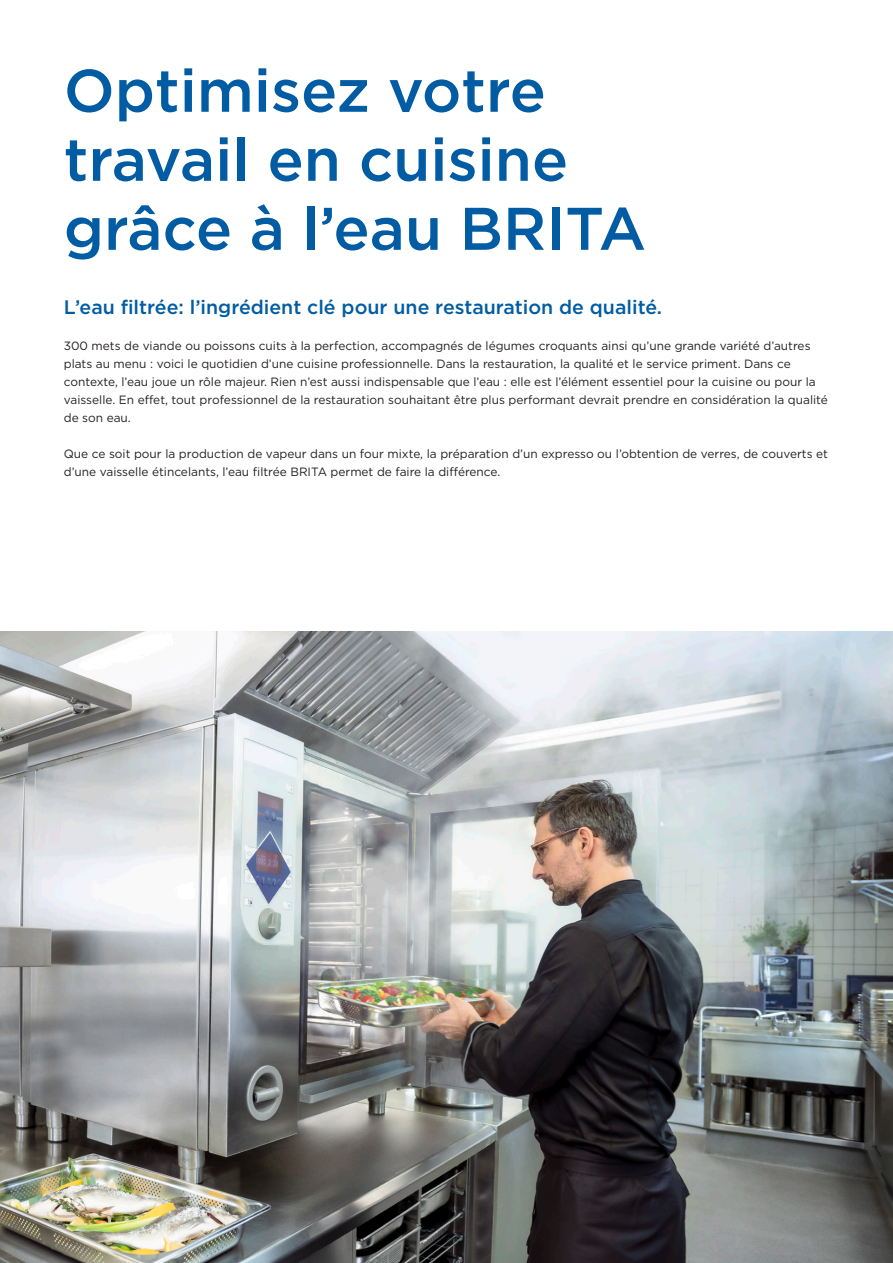
<style>
.page{position:relative;width:893px;height:1263px;background:#fff}
.page>*{position:absolute;margin:0;border:0;box-sizing:border-box;transform-origin:0 0}
.t1{font:500 60px/69px "Gotham";color:#015ca3}
.t2{font:500 19.5px "Gotham";color:#015ca3}
.t3{font:12px/18px "Gotham";color:#231f20}
</style>
<div class="page">
<img style="left:0;top:631px;width:893px;height:632px">
<h1 class="t1" style="left:64px;top:55px;width:584px">Optimisez votre travail en cuisine grâce à l’eau BRITA</h1>
<h2 class="t2" style="left:64px;top:294px;width:600px">L’eau filtrée: l’ingrédient clé pour une restauration de qualité.</h2>
<p class="t3" style="left:64px;top:336px;width:766px">300 mets de viande ou poissons cuits à la perfection, accompagnés de légumes croquants ainsi qu’une grande variété d’autres plats au menu : voici le quotidien d’une cuisine professionnelle. Dans la restauration, la qualité et le service priment. Dans ce contexte, l’eau joue un rôle majeur. Rien n’est aussi indispensable que l’eau : elle est l’élément essentiel pour la cuisine ou pour la vaisselle. En effet, tout professionnel de la restauration souhaitant être plus performant devrait prendre en considération la qualité de son eau.</p>
<p class="t3" style="left:64px;top:444px;width:766px">Que ce soit pour la production de vapeur dans un four mixte, la préparation d’un expresso ou l’obtention de verres, de couverts et d’une vaisselle étincelants, l’eau filtrée BRITA permet de faire la différence.</p>
</div>
